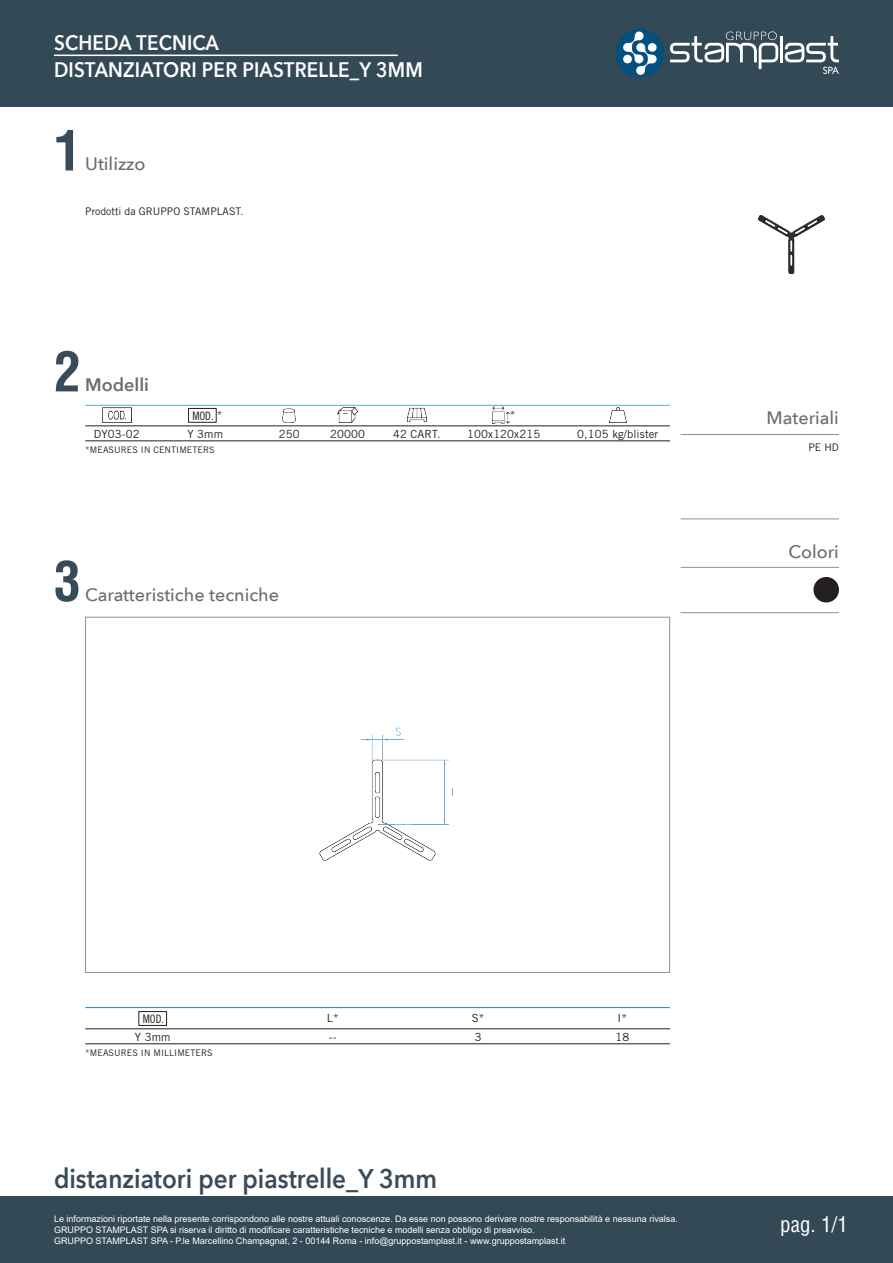
<style>
.page{position:relative;width:893px;height:1263px;background:#fff}
.page>*{position:absolute;margin:0;border:0;box-sizing:border-box;transform-origin:0 0}
.t1{font:700 condensed 54px "Helvetica CE";color:#384b59}
.t2{font:600 27px "Avenir Next";color:#384b59;scale:.9 1}
.t3{font:600 21px "Avenir Next";letter-spacing:.01em;color:#fff;scale:.9 1}
.t4{font:condensed 21px "Helvetica";color:#fff}
.t5{font:500 18px "Avenir Next";color:#6c6d70}
.t6{font:600 18px "Avenir Next";color:#6c6d70}
.t7{font:11.7px "Trade Gothic LT Std Cn 18";color:#231f20}
.Contenuto_Catalogo{font:11.25px "Trade Gothic LT Std";letter-spacing:.01em;color:#231f20}
.t8{font:10.5px "Trade Gothic LT Std";color:#231f20}
.t9{font:9px "Arial";color:#fff}
.Contenuto_Catalogo-2{font:9px "Trade Gothic LT Std";letter-spacing:.01em;color:#231f20}
.s1{font-family:"Trade Gothic LT Std";font-size:11.25px}
</style>
<div class="page">
<div style="left:0;top:1197px;width:893px;height:66px;background:#334956"></div>
<div style="left:0;top:0;width:893px;height:106px;background:#334956"></div>
<div style="left:615px;top:29px;width:49px;height:49px;background:#054f7d;border-radius:50%"></div>
<hr style="left:780px;top:36px;width:3px;height:26px;background:#fff">
<svg style="left:670px;top:31px;width:108px;height:38px"></svg>
<svg style="left:623px;top:31px;width:34px;height:44px"></svg>
<div style="left:648px;top:43px;width:9px;height:9px;background:#fff;border-radius:50%"></div>
<div style="left:623px;top:55px;width:9px;height:8px;background:#fff;border-radius:50%"></div>
<svg style="left:785px;top:36px;width:54px;height:38px"></svg>
<hr style="left:54px;top:55px;width:344px;height:1px;background:#fff">
<img style="left:757px;top:216px;width:68px;height:58px">
<hr style="left:681px;top:434px;width:158px;height:1px;background:#9d8b89">
<hr style="left:681px;top:519px;width:158px;height:1px;background:#9d8b89">
<hr style="left:681px;top:567px;width:158px;height:1px;background:#9d8b89">
<hr style="left:681px;top:612px;width:158px;height:1px;background:#9d8b89">
<div style="left:813px;top:577px;width:26px;height:25px;background:#231f20;border-radius:50%"></div>
<img style="left:102px;top:408px;width:29px;height:15px">
<div style="left:188px;top:408px;width:29px;height:15px;border:1px solid #231f20"></div>
<img style="left:282px;top:408px;width:14px;height:15px">
<img style="left:338px;top:408px;width:19px;height:15px">
<img style="left:407px;top:408px;width:19px;height:15px">
<img style="left:492px;top:406px;width:18px;height:18px">
<img style="left:609px;top:408px;width:17px;height:15px">
<hr style="left:85px;top:426px;width:585px;height:1px;background:#231f20">
<hr style="left:85px;top:441px;width:585px;height:1px;background:#231f20">
<hr style="left:85px;top:405px;width:585px;height:1px;background:#5aadcd">
<img style="left:319px;top:727px;width:134px;height:134px">
<div style="left:138px;top:1011px;width:29px;height:15px;border:1px solid #231f20"></div>
<hr style="left:85px;top:1028px;width:585px;height:1px;background:#231f20">
<hr style="left:85px;top:1043px;width:585px;height:1px;background:#231f20">
<hr style="left:85px;top:1007px;width:585px;height:1px;background:#2b7bc0">
<p class="t3" style="left:54px;top:24px;width:185px">SCHEDA TECNICA</p>
<p class="t3" style="left:54px;top:51px;width:411px">DISTANZIATORI PER PIASTRELLE_Y 3MM</p>
<p class="t1" style="left:54px;top:117px;width:28px">1</p>
<p class="t5" style="left:85px;top:149px;width:62px">Utilizzo</p>
<p class="t8" style="left:85px;top:204px;width:160px">Prodotti da GRUPPO STAMPLAST.</p>
<p class="t1" style="left:54px;top:338px;width:28px">2</p>
<p class="t6" style="left:85px;top:370px;width:65px">Modelli</p>
<p class="t7" style="left:192px;top:408px;width:32px">MOD. <span class="s1">*</span></p>
<p class="Contenuto_Catalogo" style="left:510px;top:408px;width:7px">*</p>
<p class="Contenuto_Catalogo" style="left:94px;top:427px;width:47px">DY03-02</p>
<p class="Contenuto_Catalogo" style="left:187px;top:427px;width:37px">Y 3mm</p>
<p class="Contenuto_Catalogo" style="left:279px;top:427px;width:22px">250</p>
<p class="Contenuto_Catalogo" style="left:330px;top:427px;width:36px">20000</p>
<p class="Contenuto_Catalogo" style="left:393px;top:427px;width:49px">42 CART.</p>
<p class="Contenuto_Catalogo" style="left:467px;top:427px;width:74px">100x120x215</p>
<p class="Contenuto_Catalogo" style="left:577px;top:427px;width:83px">0,105 kg/blister</p>
<p class="Contenuto_Catalogo-2" style="left:85px;top:444px;width:131px">*MEASURES IN CENTIMETERS</p>
<p class="t1" style="left:54px;top:547px;width:28px">3</p>
<p class="t5" style="left:85px;top:579px;width:195px">Caratteristiche tecniche</p>
<p class="t5" style="left:767px;top:402px;width:74px">Materiali</p>
<p class="t8" style="left:808px;top:441px;width:32px">PE HD</p>
<p class="t5" style="left:789px;top:537px;width:52px">Colori</p>
<p class="t7" style="left:143px;top:1012px;width:23px">MOD.</p>
<p class="Contenuto_Catalogo" style="left:327px;top:1011px;width:13px">L*</p>
<p class="Contenuto_Catalogo" style="left:472px;top:1011px;width:14px">S*</p>
<p class="Contenuto_Catalogo" style="left:618px;top:1011px;width:11px">I*</p>
<p class="Contenuto_Catalogo" style="left:135px;top:1030px;width:37px">Y 3mm</p>
<p class="Contenuto_Catalogo" style="left:329px;top:1030px;width:9px">--</p>
<p class="Contenuto_Catalogo" style="left:475px;top:1030px;width:8px">3</p>
<p class="Contenuto_Catalogo" style="left:615px;top:1030px;width:15px">18</p>
<p class="Contenuto_Catalogo-2" style="left:85px;top:1047px;width:129px">*MEASURES IN MILLIMETERS</p>
<p class="t2" style="left:54px;top:1155px;width:427px">distanziatori per piastrelle_Y 3mm</p>
<p class="t9" style="left:54px;top:1213px;width:625px">Le informazioni riportate nella presente corrispondono alle nostre attuali conoscenze. Da esse non possono derivare nostre responsabilità e nessuna rivalsa.</p>
<p class="t9" style="left:54px;top:1224px;width:482px">GRUPPO STAMPLAST SPA si riserva il diritto di modificare caratteristiche tecniche e modelli senza obbligo di preavviso.</p>
<p class="t9" style="left:54px;top:1235px;width:513px">GRUPPO STAMPLAST SPA - P.le Marcellino Champagnat, 2 - 00144 Roma - info@gruppostamplast.it - www.gruppostamplast.it</p>
<p class="t4" style="left:780px;top:1211px;width:69px">pag. 1/1</p>
</div>
